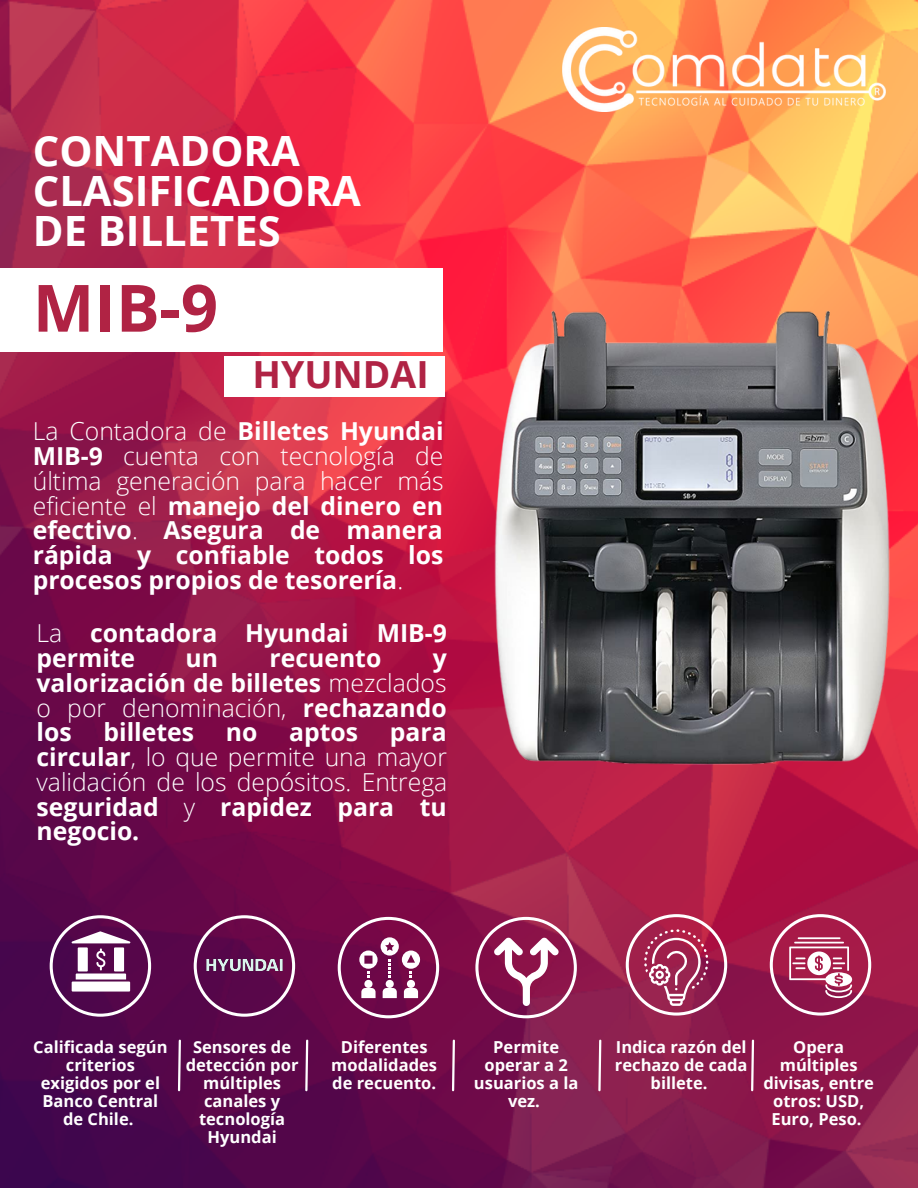
<style>
.page{position:relative;width:918px;height:1188px;background:#fff}
.page>*{position:absolute;margin:0;border:0;box-sizing:border-box;transform-origin:0 0}
.t1{font:700 65.25px "Open Sans";color:#b02344}
.t2{font:700 41.7px/40px "Open Sans";color:#fff}
.t3{font:700 37.35px "Open Sans";color:#b02344}
.t4{font:700 24.75px/24.8px "Open Sans";color:#fff;text-align:justify}
.t5{font:300 24.75px/24.8px "Open Sans";color:#fff;text-align:justify}
.t6{font:700 16.5px/18px "Open Sans";color:#fff;text-align:center}
.s1{font-weight:300}
.s2{font-weight:700}
</style>
<div class="page">
<img style="left:0;top:0;width:918px;height:1188px">
<svg style="left:194px;top:915px;width:101px;height:102px;background:#71235e"></svg>
<svg style="left:177px;top:1038px;width:5px;height:54px"></svg>
<svg style="left:304px;top:1038px;width:5px;height:54px"></svg>
<svg style="left:451px;top:1038px;width:5px;height:54px"></svg>
<svg style="left:597px;top:1038px;width:6px;height:54px"></svg>
<img style="left:562px;top:27px;width:323px;height:85px">
<div style="left:0;top:268px;width:443px;height:84px;background:#fff"></div>
<div style="left:224px;top:356px;width:220px;height:41px;background:#fff"></div>
<svg style="left:750px;top:1038px;width:5px;height:54px"></svg>
<img style="left:199px;top:952px;width:90px;height:25px">
<svg style="left:50px;top:915px;width:101px;height:102px"></svg>
<div style="left:72px;top:982px;width:58px;height:10px;background:#fff"></div>
<svg style="left:338px;top:917px;width:101px;height:101px"></svg>
<svg style="left:475px;top:917px;width:102px;height:101px"></svg>
<svg style="left:626px;top:914px;width:101px;height:102px;background:#ae456a"></svg>
<svg style="left:770px;top:914px;width:101px;height:102px;background:#b2496f"></svg>
<img style="left:494px;top:310px;width:397px;height:455px">
<p class="t2" style="left:33px;top:130px;width:330px">CONTADORA<br>CLASIFICADORA<br>DE BILLETES</p>
<p class="t1" style="left:33px;top:262px;width:187px">MIB-9</p>
<p class="t3" style="left:252px;top:348px;width:178px">HYUNDAI</p>
<p class="t4" style="left:33px;top:418px;width:412px"><span class="s1">La Contadora de</span> Billetes Hyundai MIB-9 <span class="s1">cuenta con tecnología de última generación para hacer más eficiente el</span> manejo del dinero en efectivo<span class="s1">.</span> Asegura de manera rápida y confiable todos los procesos propios de tesorería<span class="s1">.</span></p>
<p class="t4" style="left:37px;top:620px;width:412px"><span class="s1">La</span> contadora Hyundai MIB-9 permite</p>
<p class="t4" style="left:186px;top:645px;width:34px">un</p>
<p class="t4" style="left:270px;top:645px;width:113px">recuento</p>
<p class="t4" style="left:37px;top:645px;width:412px;text-indent:396px">y valorización de billetes <span class="s1">mezclados o por denominación,</span> rechazando los</p>
<p class="t4" style="left:104px;top:719px;width:92px">billetes</p>
<p class="t4" style="left:226px;top:719px;width:33px">no</p>
<p class="t4" style="left:289px;top:719px;width:70px">aptos</p>
<p class="t5" style="left:37px;top:719px;width:412px;text-indent:353px"><span class="s2">para circular</span>, lo que permite una mayor validación de los depósitos. Entrega <span class="s2">seguridad</span> y <span class="s2">rapidez para tu negocio.</span></p>
<p class="t6" style="left:33px;top:1037px;width:136px">Calificada según criterios exigidos por el<br>Banco Central de Chile.</p>
<p class="t6" style="left:186px;top:1037px;width:114px">Sensores de detección por múltiples canales y tecnología<br>Hyundai</p>
<p class="t6" style="left:331px;top:1037px;width:107px">Diferentes modalidades de recuento.</p>
<p class="t6" style="left:474px;top:1037px;width:106px">Permite operar a 2 usuarios a la vez.</p>
<p class="t6" style="left:615px;top:1037px;width:134px">Indica razón del rechazo de cada billete.</p>
<p class="t6" style="left:763px;top:1037px;width:112px">Opera múltiples divisas, entre otros: USD,<br>Euro, Peso.</p>
</div>
